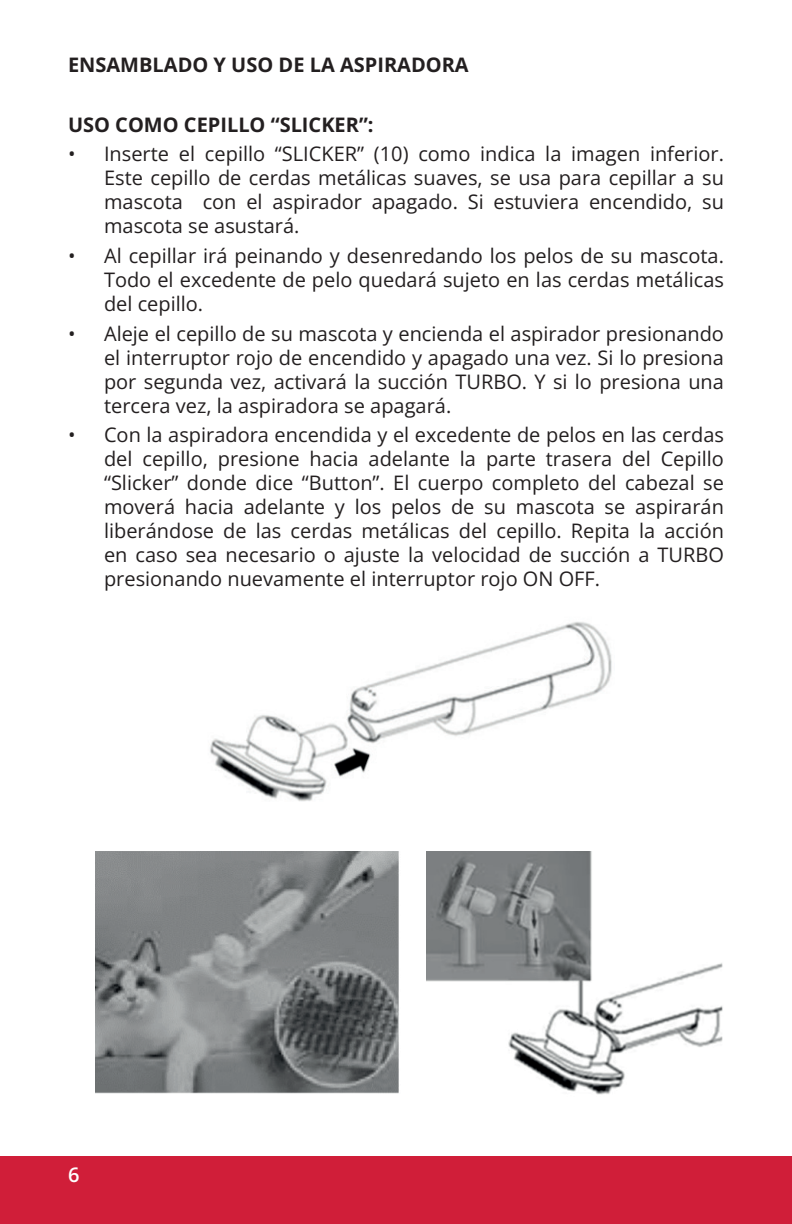
<style>
.page{position:relative;width:792px;height:1224px;background:#fff}
.page>*{position:absolute;margin:0;border:0;box-sizing:border-box;transform-origin:0 0}
.t1{font:20px/24px "Open Sans";color:#231f20;text-align:justify}
.t2{font:700 20px "Open Sans";color:#231f20}
.t3{font:600 20px "Open Sans";color:#fff}
</style>
<div class="page">
<div style="left:0;top:1156px;width:792px;height:68px;background:#d01e39"></div>
<img style="left:210px;top:622px;width:402px;height:180px">
<img style="left:95px;top:852px;width:304px;height:241px">
<img style="left:427px;top:852px;width:296px;height:243px">
<p class="t2" style="left:68px;top:51px;width:402px">ENSAMBLADO Y USO DE LA ASPIRADORA</p>
<p class="t2" style="left:68px;top:110px;width:307px">USO COMO CEPILLO “SLICKER”:</p>
<p class="t1" style="left:104px;top:142px;width:621px;text-indent:-36px">• Inserte el cepillo “SLICKER” (10) como indica la imagen inferior.<br>Este cepillo de cerdas metálicas suaves, se usa para cepillar a su mascota con el aspirador apagado. Si estuviera encendido, su mascota se asustará.</p>
<p class="t1" style="left:104px;top:243px;width:621px;text-indent:-36px">• Al cepillar irá peinando y desenredando los pelos de su mascota.<br>Todo el excedente de pelo quedará sujeto en las cerdas metálicas del cepillo.</p>
<p class="t1" style="left:104px;top:321px;width:621px;text-indent:-36px">• Aleje el cepillo de su mascota y encienda el aspirador presionando el interruptor rojo de encendido y apagado una vez. Si lo presiona por segunda vez, activará la succión TURBO. Y si lo presiona una tercera vez, la aspiradora se apagará.</p>
<p class="t1" style="left:104px;top:423px;width:621px;text-indent:-36px">• Con la aspiradora encendida y el excedente de pelos en las cerdas del cepillo, presione hacia adelante la parte trasera del Cepillo “Slicker” donde dice “Button”. El cuerpo completo del cabezal se moverá hacia adelante y los pelos de su mascota se aspirarán liberándose de las cerdas metálicas del cepillo. Repita la acción en caso sea necesario o ajuste la velocidad de succión a TURBO presionando nuevamente el interruptor rojo ON OFF.</p>
<p class="t3" style="left:68px;top:1161px;width:13px">6</p>
</div>
